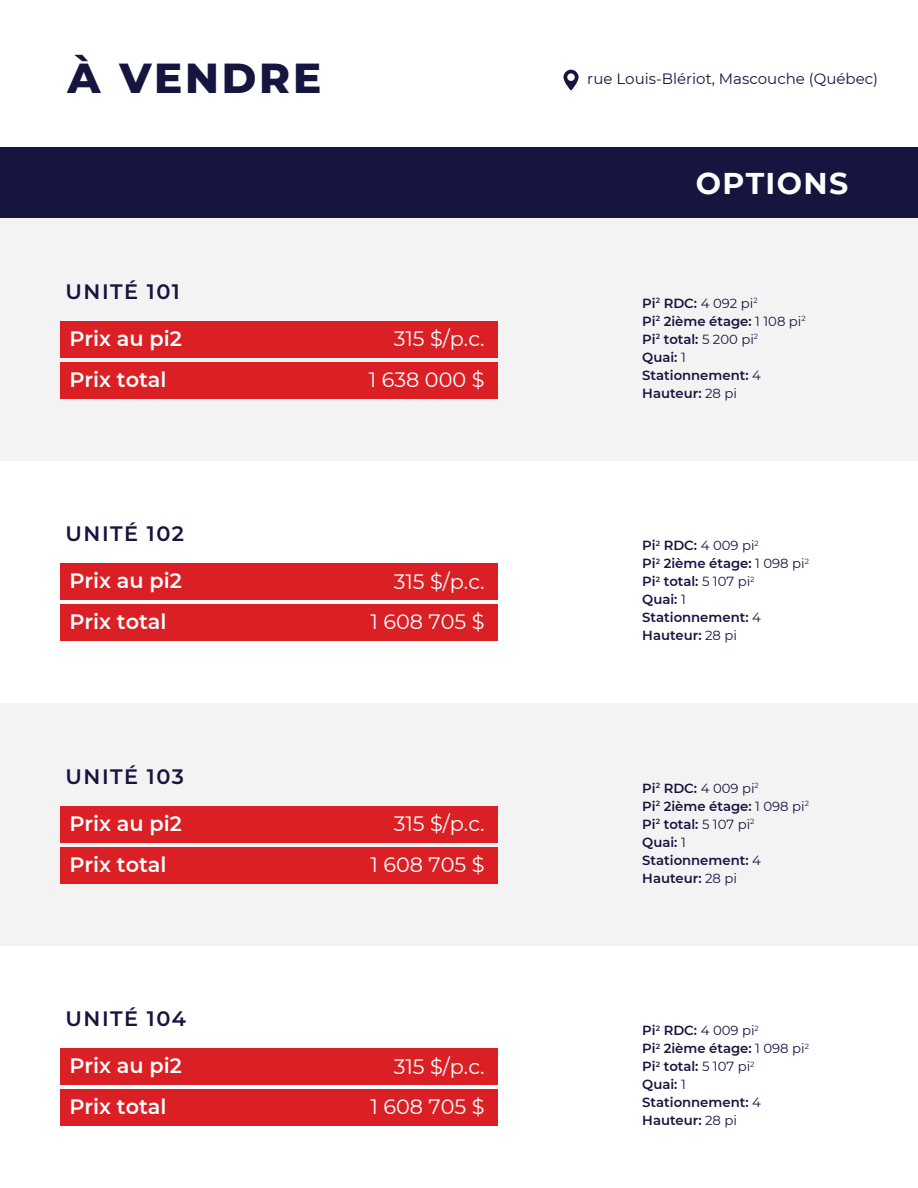
<style>
.page{position:relative;width:918px;height:1188px;background:#fff}
.page>*{position:absolute;margin:0;border:0;box-sizing:border-box;transform-origin:0 0}
.t1{font:800 42px "Montserrat";letter-spacing:.065em;color:#151540}
.t2{font:700 30px "Montserrat";letter-spacing:.045em;color:#fff}
.t3{font:600 20.85px "Montserrat";color:#fff}
.t4{font:20.85px "Montserrat";color:#fff}
.t5{font:600 20.85px "Montserrat";letter-spacing:.07em;color:#151540}
.t6{font:15px "Montserrat";color:#151540}
.t7{font:600 13.2px/18px "Montserrat";color:#151540}
.s1{font-weight:400}
</style>
<div class="page">
<div style="left:0;top:147px;width:918px;height:71px;background:#151540"></div>
<div style="left:0;top:218px;width:918px;height:243px;background:#f4f3f3"></div>
<div style="left:0;top:703px;width:918px;height:243px;background:#f4f3f3"></div>
<div style="left:60px;top:362px;width:438px;height:37px;background:#da2025"></div>
<div style="left:60px;top:321px;width:438px;height:37px;background:#da2025"></div>
<div style="left:60px;top:604px;width:438px;height:37px;background:#da2025"></div>
<div style="left:60px;top:563px;width:438px;height:37px;background:#da2025"></div>
<div style="left:60px;top:847px;width:438px;height:37px;background:#da2025"></div>
<div style="left:60px;top:806px;width:438px;height:37px;background:#da2025"></div>
<div style="left:60px;top:1089px;width:438px;height:37px;background:#da2025"></div>
<div style="left:60px;top:1048px;width:438px;height:37px;background:#da2025"></div>
<svg style="left:564px;top:70px;width:15px;height:20px"></svg>
<h1 class="t1" style="left:67px;top:48px;width:255px">À VENDRE</h1>
<h3 class="t5" style="left:66px;top:277px;width:116px">UNITÉ 101</h3>
<h3 class="t3" style="left:69px;top:324px;width:114px">Prix au pi2</h3>
<h3 class="t4" style="left:394px;top:324px;width:92px">315 $/p.c.</h3>
<h3 class="t3" style="left:69px;top:365px;width:99px">Prix total</h3>
<h3 class="t4" style="left:369px;top:365px;width:117px">1 638 000 $</h3>
<h3 class="t5" style="left:66px;top:519px;width:120px">UNITÉ 102</h3>
<h3 class="t3" style="left:69px;top:566px;width:114px">Prix au pi2</h3>
<h3 class="t4" style="left:394px;top:567px;width:92px">315 $/p.c.</h3>
<h3 class="t3" style="left:69px;top:607px;width:99px">Prix total</h3>
<h3 class="t4" style="left:370px;top:608px;width:116px">1 608 705 $</h3>
<h3 class="t5" style="left:66px;top:762px;width:120px">UNITÉ 103</h3>
<h3 class="t3" style="left:69px;top:809px;width:114px">Prix au pi2</h3>
<h3 class="t4" style="left:394px;top:809px;width:92px">315 $/p.c.</h3>
<h3 class="t3" style="left:69px;top:850px;width:99px">Prix total</h3>
<h3 class="t4" style="left:370px;top:850px;width:116px">1 608 705 $</h3>
<h3 class="t5" style="left:66px;top:1004px;width:122px">UNITÉ 104</h3>
<h3 class="t3" style="left:69px;top:1051px;width:114px">Prix au pi2</h3>
<h3 class="t4" style="left:394px;top:1052px;width:92px">315 $/p.c.</h3>
<h3 class="t3" style="left:69px;top:1092px;width:99px">Prix total</h3>
<h3 class="t4" style="left:370px;top:1093px;width:116px">1 608 705 $</h3>
<p class="t6" style="left:587px;top:69px;width:292px">rue Louis-Blériot, Mascouche (Québec)</p>
<h2 class="t2" style="left:696px;top:162px;width:154px">OPTIONS</h2>
<p class="t7" style="left:642px;top:294px;width:165px">Pi<sup>2</sup> RDC: <span class="s1">4 092 pi</span><sup>2<br></sup>Pi<sup>2</sup> 2ième étage: <span class="s1">1 108 pi</span><sup>2<br></sup>Pi<sup>2</sup> total: <span class="s1">5 200 pi</span><sup>2<br></sup>Quai: <span class="s1">1<br></span>Stationnement: <span class="s1">4<br></span>Hauteur: <span class="s1">28 pi</span></p>
<p class="t7" style="left:642px;top:536px;width:168px">Pi<sup>2</sup> RDC: <span class="s1">4 009 pi</span><sup>2<br></sup>Pi<sup>2</sup> 2ième étage: <span class="s1">1 098 pi</span><sup>2<br></sup>Pi<sup>2</sup> total: <span class="s1">5 107 pi</span><sup>2<br></sup>Quai: <span class="s1">1<br></span>Stationnement: <span class="s1">4<br></span>Hauteur: <span class="s1">28 pi</span></p>
<p class="t7" style="left:642px;top:779px;width:168px">Pi<sup>2</sup> RDC: <span class="s1">4 009 pi</span><sup>2<br></sup>Pi<sup>2</sup> 2ième étage: <span class="s1">1 098 pi</span><sup>2<br></sup>Pi<sup>2</sup> total: <span class="s1">5 107 pi</span><sup>2<br></sup>Quai: <span class="s1">1<br></span>Stationnement: <span class="s1">4<br></span>Hauteur: <span class="s1">28 pi</span></p>
<p class="t7" style="left:642px;top:1021px;width:168px">Pi<sup>2</sup> RDC: <span class="s1">4 009 pi</span><sup>2<br></sup>Pi<sup>2</sup> 2ième étage: <span class="s1">1 098 pi</span><sup>2<br></sup>Pi<sup>2</sup> total: <span class="s1">5 107 pi</span><sup>2<br></sup>Quai: <span class="s1">1<br></span>Stationnement: <span class="s1">4<br></span>Hauteur: <span class="s1">28 pi</span></p>
</div>
